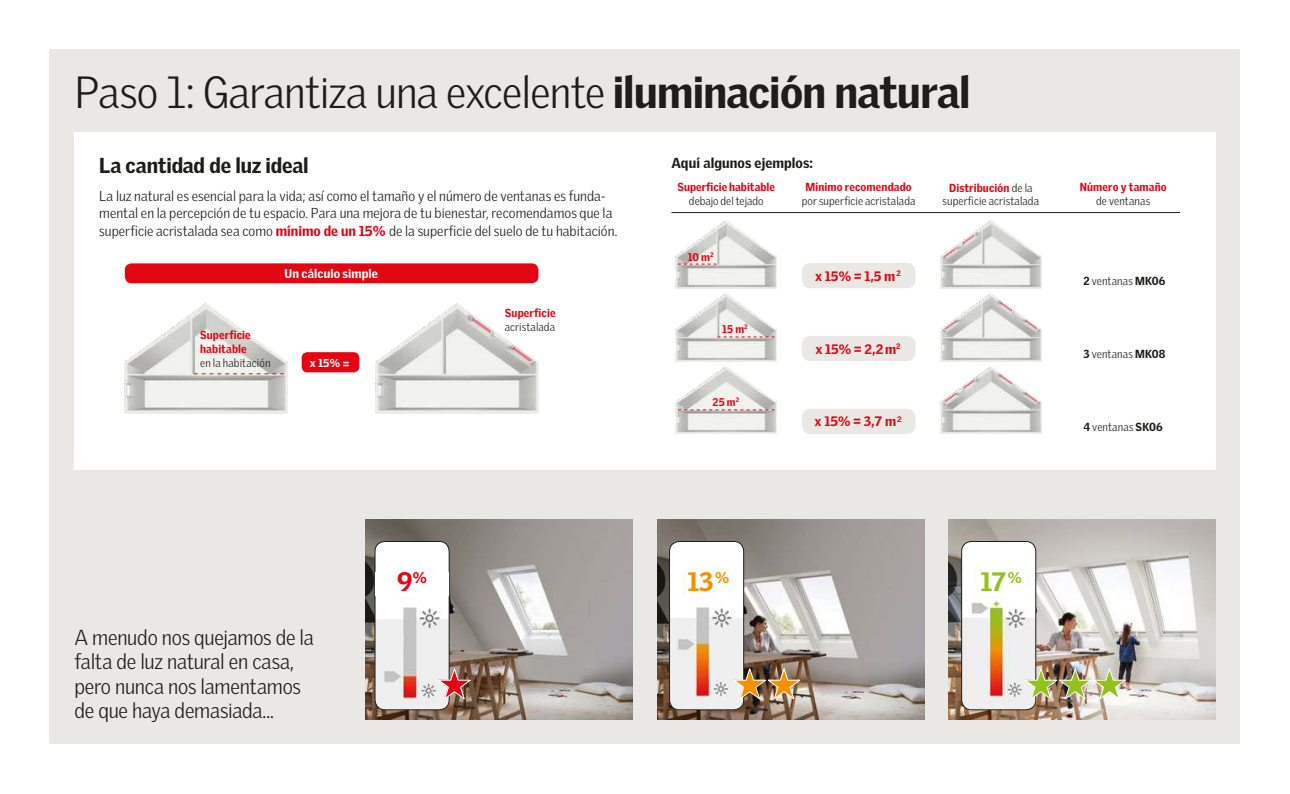
<style>
.page{position:relative;width:1290px;height:794px;background:#fff}
.page>*{position:absolute;margin:0;border:0;box-sizing:border-box;transform-origin:0 0}
.t1{font:300 43.75px "Velux Gothic";letter-spacing:-.015em;color:#1d1d1b}
.t2{font:42px "Zapf Dingbats ITC";color:#95c11f}
.t3{font:900 25.9px "Velux Gothic";color:#f39200}
.t4{font:900 25.9px "Velux Gothic";color:#95c11f}
.t5{font:900 25.9px "Velux Gothic";color:#e30613}
.t6{font:300 21px/24.5px "Velux Gothic";letter-spacing:-.01em;color:#1d1d1b}
.t7{font:900 21px "Velux Gothic";letter-spacing:-.01em;color:#1d1d1b}
.t8{font:300 14px/17.5px "Velux Gothic";letter-spacing:.005em;color:#1d1d1b}
.t9{font:900 14px "Velux Gothic";color:#1d1d1b}
.t10{font:900 13.3px "Velux Gothic";letter-spacing:.13em;color:#e30613}
.t11{font:900 12.25px "Velux Gothic";letter-spacing:.005em;color:#fff}
.t12{font:300 11.38px/13.7px "Velux Gothic";letter-spacing:.01em;color:#1d1d1b;text-align:center}
.t13{font:900 11.38px/13.7px "Velux Gothic";letter-spacing:.01em;color:#e30613}
.t14{font:900 11.2px "Velux Gothic";color:#fff}
.t15{font:900 10.85px "Velux Gothic";color:#e30613}
.s1{font-weight:900}
.s2{font-weight:900;color:#e30613}
</style>
<div class="page">
<div style="left:50px;top:50px;width:1190px;height:694px;background:#e9e8e4"></div>
<div style="left:74px;top:133px;width:1141px;height:337px;background:#fff"></div>
<img style="left:366px;top:520px;width:266px;height:199px">
<img style="left:657px;top:520px;width:267px;height:199px">
<img style="left:949px;top:520px;width:266px;height:199px">
<div style="left:302px;top:352px;width:57px;height:20px;background:#e30613;border-radius:6px"></div>
<img style="left:125px;top:303px;width:163px;height:110px">
<svg style="left:194px;top:373px;width:90px;height:1px"></svg>
<img style="left:375px;top:303px;width:163px;height:110px">
<svg style="left:472px;top:317px;width:19px;height:16px"></svg>
<svg style="left:512px;top:347px;width:21px;height:15px"></svg>
<img style="left:676px;top:221px;width:101px;height:67px">
<svg style="left:678px;top:264px;width:38px;height:1px"></svg>
<img style="left:676px;top:294px;width:101px;height:67px">
<svg style="left:717px;top:336px;width:58px;height:1px"></svg>
<img style="left:676px;top:366px;width:101px;height:68px">
<svg style="left:678px;top:409px;width:97px;height:1px"></svg>
<img style="left:940px;top:294px;width:101px;height:67px">
<svg style="left:1000px;top:302px;width:12px;height:10px"></svg>
<svg style="left:1025px;top:320px;width:13px;height:9px"></svg>
<img style="left:940px;top:221px;width:101px;height:67px">
<svg style="left:943px;top:248px;width:13px;height:9px"></svg>
<svg style="left:944px;top:320px;width:13px;height:9px"></svg>
<svg style="left:962px;top:234px;width:12px;height:10px"></svg>
<hr style="left:671px;top:212px;width:509px;height:1px;background:#1d1d1b">
<img style="left:375px;top:541px;width:74px;height:169px">
<div style="left:375px;top:541px;width:74px;height:169px;border:1px solid #1d1d1b;border-radius:10px"></div>
<img style="left:669px;top:541px;width:75px;height:169px">
<div style="left:669px;top:541px;width:75px;height:169px;border:1px solid #1d1d1b;border-radius:10px"></div>
<img style="left:961px;top:541px;width:75px;height:169px">
<div style="left:961px;top:541px;width:75px;height:169px;border:1px solid #1d1d1b;border-radius:10px"></div>
<img style="left:940px;top:367px;width:101px;height:67px">
<svg style="left:1000px;top:375px;width:12px;height:10px"></svg>
<svg style="left:1025px;top:393px;width:13px;height:9px"></svg>
<img style="left:940px;top:367px;width:40px;height:42px">
<svg style="left:944px;top:393px;width:13px;height:9px"></svg>
<svg style="left:963px;top:379px;width:12px;height:10px"></svg>
<div style="left:802px;top:263px;width:113px;height:25px;background:#e9e8e4;border-radius:8px"></div>
<div style="left:802px;top:336px;width:113px;height:25px;background:#e9e8e4;border-radius:8px"></div>
<div style="left:802px;top:409px;width:113px;height:25px;background:#e9e8e4;border-radius:8px"></div>
<div style="left:125px;top:263px;width:413px;height:20px;background:#e30613;border-radius:7px"></div>
<div style="left:687px;top:571px;width:44px;height:24px;background:#fff"></div>
<div style="left:375px;top:571px;width:74px;height:24px;background:#fff"></div>
<div style="left:980px;top:571px;width:44px;height:24px;background:#fff"></div>
<img style="left:1022px;top:666px;width:106px;height:35px">
<svg style="left:436px;top:666px;width:37px;height:35px"></svg>
<svg style="left:731px;top:666px;width:71px;height:35px"></svg>
<h1 class="t1" style="left:74px;top:66px;width:898px">Paso 1: Garantiza una excelente <span class="s1">iluminación natural</span></h1>
<h3 class="t7" style="left:99px;top:152px;width:211px">La cantidad de luz ideal</h3>
<p class="t8" style="left:99px;top:187px;width:520px">La luz natural es esencial para la vida; así como el tamaño y el número de ventanas es funda&shy;mental en la percepción de tu espacio. Para una mejora de tu bienestar, recomendamos que la superficie acristalada sea como <span class="s2">mínimo de un 15%</span> de la superficie del suelo de tu habitación.</p>
<p class="t11" style="left:285px;top:266px;width:95px">Un cálculo simple</p>
<p class="t13" style="left:200px;top:328px;width:52px">Superficie habitable</p>
<p class="t12" style="left:200px;top:355px;width:72px">en la habitación</p>
<p class="t14" style="left:310px;top:355px;width:41px">x15% =</p>
<p class="t13" style="left:505px;top:306px;width:52px">Superficie</p>
<p class="t12" style="left:505px;top:320px;width:52px">acristalada</p>
<p class="t9" style="left:671px;top:154px;width:143px">Aquí algunos ejemplos:</p>
<p class="t13" style="left:677px;top:180px;width:99px">Superficie habitable</p>
<p class="t12" style="left:689px;top:194px;width:76px">debajo del tejado</p>
<p class="t15" style="left:688px;top:250px;width:27px">10 m<sup>2</sup></p>
<p class="t15" style="left:722px;top:322px;width:27px">15 m<sup>2</sup></p>
<p class="t15" style="left:712px;top:395px;width:28px">25 m<sup>2</sup></p>
<p class="t13" style="left:805px;top:180px;width:108px">Mínimo recomendado</p>
<p class="t12" style="left:802px;top:194px;width:115px">por superficie acristalada</p>
<p class="t10" style="left:815px;top:267px;width:87px">x15%=1,5m<sup>2</sup></p>
<p class="t10" style="left:815px;top:340px;width:87px">x 15% = 2,2m<sup>2</sup></p>
<p class="t10" style="left:814px;top:413px;width:88px">x15%=3,7 m<sup>2</sup></p>
<p class="t12" style="left:942px;top:180px;width:98px"><span class="s2">Distribución</span> de la superficie acristalada</p>
<p class="t13" style="left:1080px;top:180px;width:88px">Número y tamaño</p>
<p class="t12" style="left:1096px;top:194px;width:56px">de ventanas</p>
<p class="t12" style="left:1083px;top:274px;width:84px"><span class="s1">2</span> ventanas <span class="s1">MK06</span></p>
<p class="t12" style="left:1083px;top:347px;width:84px"><span class="s1">3</span> ventanas <span class="s1">MK08</span></p>
<p class="t12" style="left:1083px;top:420px;width:81px"><span class="s1">4</span> ventanas <span class="s1">SK06</span></p>
<h3 class="t6" style="left:74px;top:624px;width:241px">A menudo nos quejamos de la falta de luz natural en casa, pero nunca nos lamentamos de que haya demasiada...</h3>
<h3 class="t5" style="left:397px;top:565px;width:31px">9<sup>%</sup></h3>
<h3 class="t4" style="left:980px;top:565px;width:43px">17<sup>%</sup></h3>
<h3 class="t3" style="left:687px;top:565px;width:43px">13<sup>%</sup></h3>
<h2 class="t2" style="left:1024px;top:664px;width:104px">★★★</h2>
</div>
